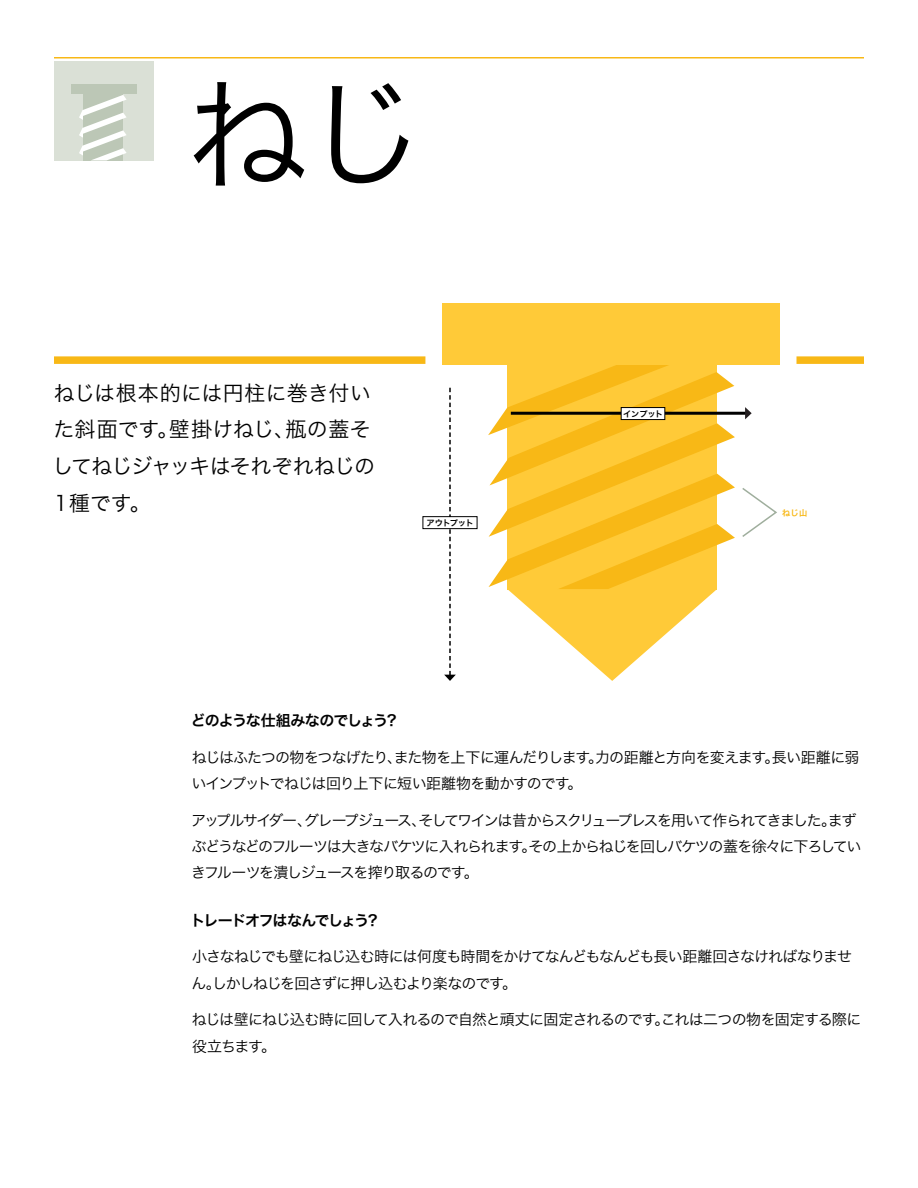
<style>
.page{position:relative;width:918px;height:1188px;background:#fff}
.page>*{position:absolute;margin:0;border:0;box-sizing:border-box;transform-origin:0 0}
.ja_header{font:121.5px "Hira Kaku Pro W3";color:#000}
.ja_main_intro_copy{font:21px/36.8px "Hira Kaku Pro W3";letter-spacing:-.005em;color:#000}
.ja_body_copy__light{font:15px/26.2px "Hira Kaku Pro W3";letter-spacing:-.075em;color:#000}
.ja_body_copy__bold_q{font:15px "Hira Kaku Pro W6";letter-spacing:-.075em;color:#000}
.ja_body_copy__light-2{font:8.25px "Hira Kaku Pro W6";letter-spacing:-.03em;color:#000}
.ja_body_copy__light-3{font:8.25px "Hira Kaku Pro W6";color:#f8b816}
</style>
<div class="page">
<hr style="left:54px;top:57px;width:810px;height:1px;background:#f8b816">
<div style="left:54px;top:356px;width:371px;height:8px;background:#f8b816"></div>
<div style="left:796px;top:356px;width:68px;height:8px;background:#f8b816"></div>
<div style="left:54px;top:62px;width:100px;height:99px;background:#dae0d6"></div>
<div style="left:83px;top:93px;width:40px;height:68px;background:#bcc7b6"></div>
<div style="left:71px;top:84px;width:65px;height:9px;background:#bcc7b6"></div>
<svg style="left:79px;top:95px;width:48px;height:65px"></svg>
<div style="left:443px;top:303px;width:337px;height:62px;background:#ffca38"></div>
<svg style="left:444px;top:388px;width:12px;height:293px"></svg>
<div style="left:423px;top:517px;width:54px;height:12px;background:#fff"></div>
<div style="left:423px;top:516px;width:54px;height:13px;border:1px solid #000"></div>
<svg style="left:488px;top:365px;width:289px;height:316px"></svg>
<p class="ja_header" style="left:187px;top:26px;width:239px">ねじ</p>
<p class="ja_main_intro_copy" style="left:53px;top:373px;width:324px">ねじは根本的には円柱に巻き付いた斜面です。壁掛けねじ、瓶の蓋そしてねじジャッキはそれぞれねじの<br>1種です。</p>
<p class="ja_body_copy__light-2" style="left:426px;top:515px;width:49px">アウトプット</p>
<p class="ja_body_copy__light-2" style="left:623px;top:406px;width:41px">インプット</p>
<p class="ja_body_copy__light-3" style="left:782px;top:505px;width:27px">ねじ山</p>
<p class="ja_body_copy__bold_q" style="left:191px;top:707px;width:207px">どのような仕組みなのでしょう?</p>
<p class="ja_body_copy__light" style="left:191px;top:743px;width:670px">ねじはふたつの物をつなげたり、また物を上下に運んだりします。力の距離と方向を変えます。長い距離に弱いインプットでねじは回り上下に短い距離物を動かすのです。</p>
<p class="ja_body_copy__light" style="left:191px;top:806px;width:672px">アップルサイダー、グレープジュース、そしてワインは昔からスクリュープレスを用いて作られてきました。まずぶどうなどのフルーツは大きなバケツに入れられます。その上からねじを回しバケツの蓋を徐々に下ろしていきフルーツを潰しジュースを搾り取るのです。</p>
<p class="ja_body_copy__bold_q" style="left:191px;top:906px;width:188px">トレードオフはなんでしょう?</p>
<p class="ja_body_copy__light" style="left:191px;top:942px;width:662px">小さなねじでも壁にねじ込む時には何度も時間をかけてなんどもなんども長い距離回さなければなりません。しかしねじを回さずに押し込むより楽なのです。</p>
<p class="ja_body_copy__light" style="left:192px;top:1005px;width:671px">ねじは壁にねじ込む時に回して入れるので自然と頑丈に固定されるのです。これは二つの物を固定する際に役立ちます。</p>
</div>
